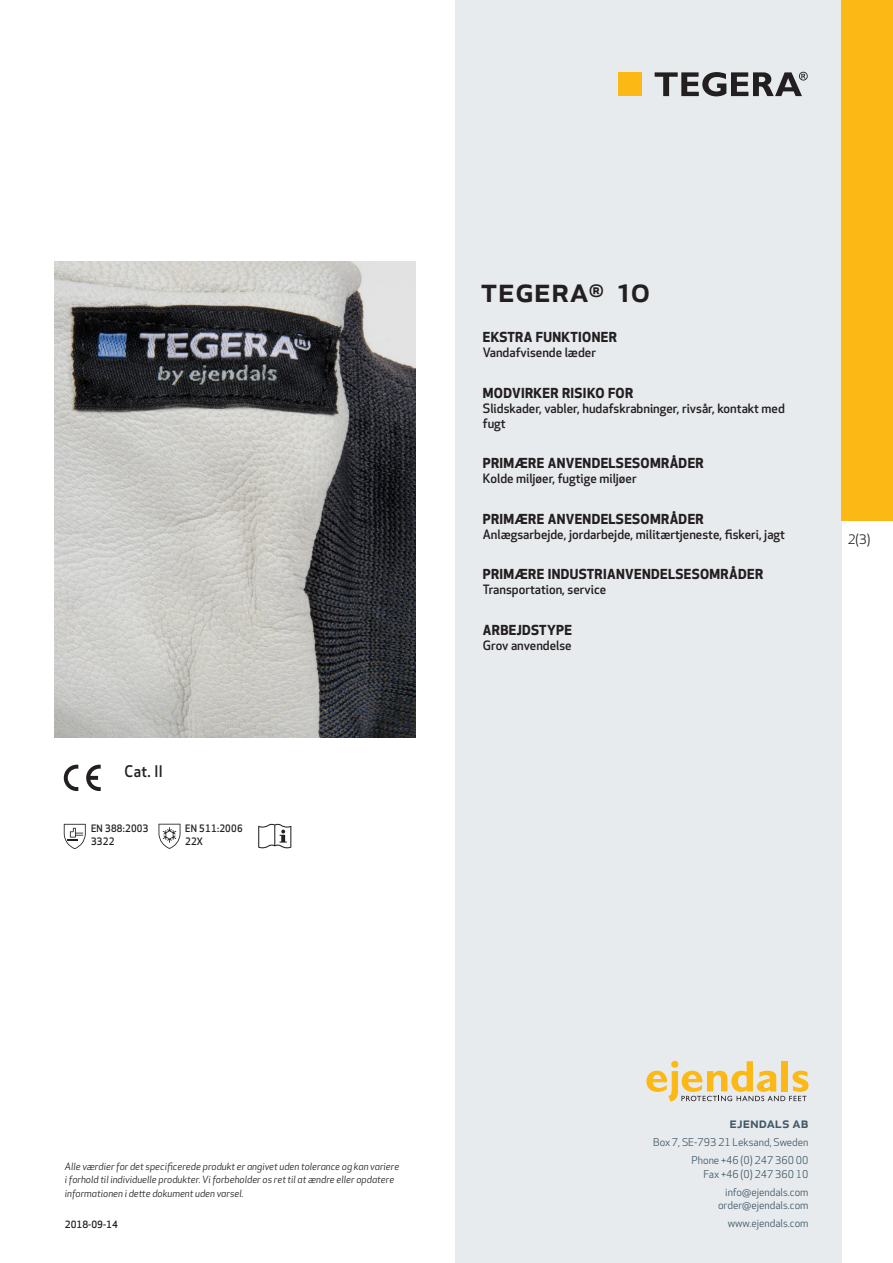
<style>
.page{position:relative;width:893px;height:1263px;background:#fff}
.page>*{position:absolute;margin:0;border:0;box-sizing:border-box;transform-origin:0 0}
.prodname{font:500 34.5px "Apex New";color:#231f20}
.Artikel{font:500 15.6px "Apex New";color:#231f20;scale:.95 1}
.t1{font:500 15px "Apex New";color:#405968}
.Funktion_body{font:700 13.5px "Apex New";letter-spacing:.025em;color:#231f20}
.t2{font:12.75px "Apex New";color:#231f20}
.Funktion_body-2{font:500 12.6px/15px "Apex New";color:#231f20}
.t3{font:10.5px/18px "Apex New";color:#405968;text-align:right}
.Artikel-2{font:500 10.05px/13.2px "Apex New";letter-spacing:.025em;color:#231f20;scale:.95 1}
.t4{font:italic 9.75px/13.5px "Apex New";color:#231f20}
.Sidfot_datum{font:500 9.75px "Apex New";color:#231f20}
</style>
<div class="page">
<div style="left:455px;top:0;width:387px;height:1263px;background:#e8ebee"></div>
<svg style="left:646px;top:1061px;width:162px;height:40px"></svg>
<div style="left:842px;top:0;width:51px;height:520px;background:#fcb814"></div>
<div style="left:618px;top:72px;width:24px;height:24px;background:#fcb814"></div>
<svg style="left:655px;top:72px;width:153px;height:24px"></svg>
<svg style="left:86px;top:765px;width:15px;height:26px"></svg>
<svg style="left:64px;top:765px;width:14px;height:26px"></svg>
<svg style="left:64px;top:824px;width:22px;height:25px"></svg>
<svg style="left:159px;top:824px;width:21px;height:25px"></svg>
<svg style="left:258px;top:824px;width:33px;height:24px"></svg>
<img style="left:54px;top:261px;width:361px;height:477px">
<p class="Artikel" style="left:125px;top:761px;width:42px">Cat. II</p>
<p class="Artikel-2" style="left:91px;top:821px;width:62px">EN 388:2003<br>3322</p>
<p class="Artikel-2" style="left:185px;top:821px;width:62px">EN 511:2006<br>22X</p>
<p class="prodname" style="left:480px;top:266px;width:171px">TEGERA<sup>®</sup> 10</p>
<p class="Funktion_body" style="left:483px;top:327px;width:136px">EKSTRA FUNKTIONER</p>
<p class="Funktion_body-2" style="left:483px;top:345px;width:115px">Vandafvisende læder</p>
<p class="Funktion_body" style="left:483px;top:383px;width:152px">MODVIRKER RISIKO FOR</p>
<p class="Funktion_body-2" style="left:483px;top:400px;width:303px">Slidskader, vabler, hudafskrabninger, rivsår, kontakt med fugt</p>
<p class="Funktion_body" style="left:483px;top:453px;width:222px">PRIMÆRE ANVENDELSESOMRÅDER</p>
<p class="Funktion_body-2" style="left:483px;top:471px;width:155px">Kolde miljøer, fugtige miljøer</p>
<p class="Funktion_body" style="left:483px;top:509px;width:222px">PRIMÆRE ANVENDELSESOMRÅDER</p>
<p class="Funktion_body-2" style="left:483px;top:526px;width:304px">Anlægsarbejde, jordarbejde, militærtjeneste, fiskeri, jagt</p>
<p class="Funktion_body" style="left:483px;top:565px;width:282px">PRIMÆRE INDUSTRIANVENDELSESOMRÅDER</p>
<p class="Funktion_body-2" style="left:483px;top:582px;width:125px">Transportation, service</p>
<p class="Funktion_body" style="left:483px;top:620px;width:91px">ARBEJDSTYPE</p>
<p class="Funktion_body-2" style="left:483px;top:638px;width:90px">Grov anvendelse</p>
<p class="t2" style="left:848px;top:531px;width:24px">2(3)</p>
<p class="t4" style="left:65px;top:1159px;width:336px">Alle værdier for det specificerede produkt er angivet uden tolerance og kan variere i forhold til individuelle produkter. Vi forbeholder os ret til at ændre eller opdatere informationen i dette dokument uden varsel.</p>
<p class="Sidfot_datum" style="left:65px;top:1218px;width:54px">2018-09-14</p>
<p class="t1" style="left:729px;top:1113px;width:80px">ejendals ab</p>
<p class="t3" style="left:653px;top:1133px;width:157px">Box 7, SE-793 21 Leksand, Sweden<br>Phone +46 (0) 247 360 00</p>
<p class="t3" style="left:703px;top:1165px;width:107px">Fax +46 (0) 247 360 10 info@ejendals.com</p>
<p class="t3" style="left:718px;top:1196px;width:92px">order@ejendals.com</p>
<p class="t3" style="left:728px;top:1215px;width:82px">www.ejendals.com</p>
</div>
